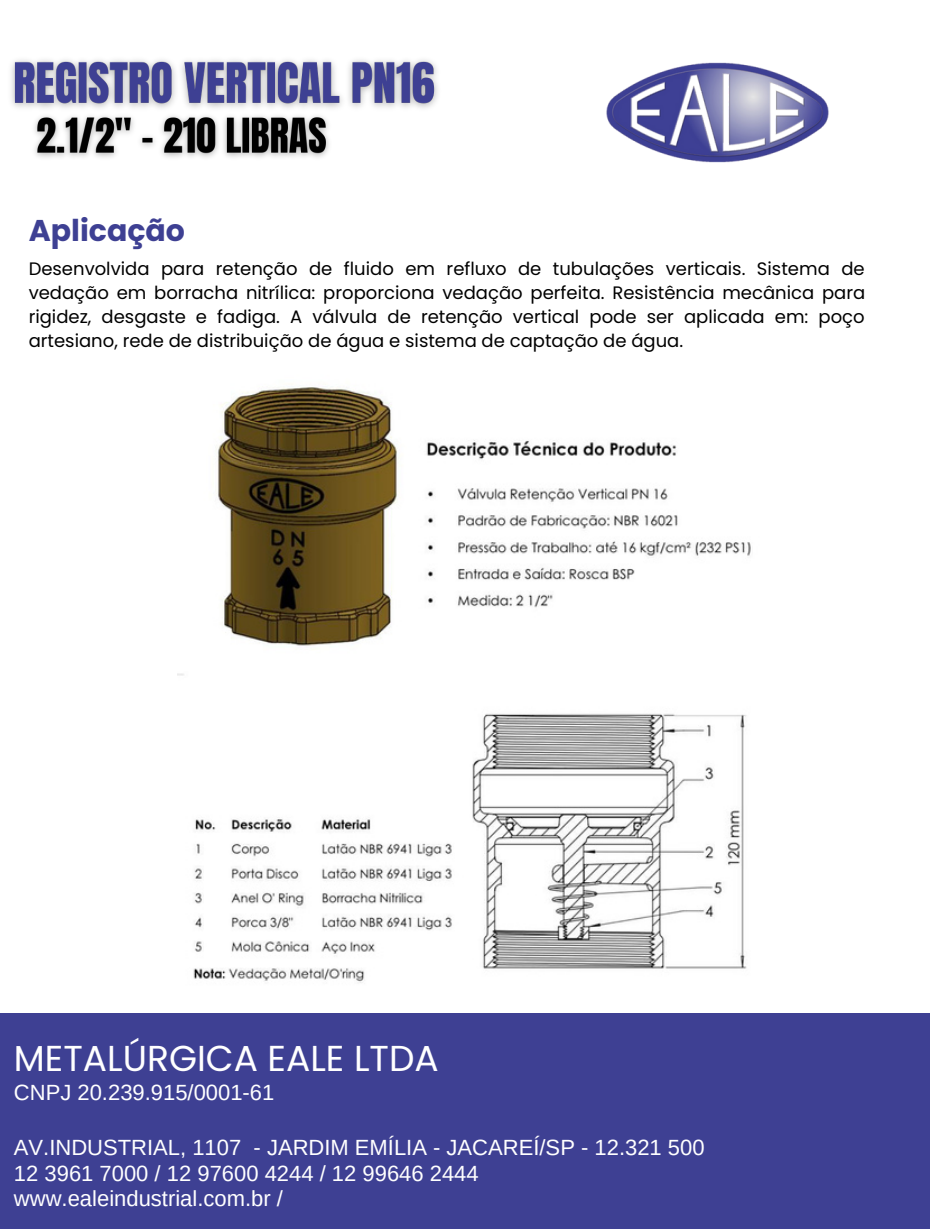
<style>
.page{position:relative;width:930px;height:1229px;background:#fff}
.page>*{position:absolute;margin:0;border:0;box-sizing:border-box;transform-origin:0 0}
.t1{font:36px "Poppins";color:#fff}
.t2{font:700 30px "Poppins";color:#3e4093}
.t3{font:22px "Arimo";color:#fff}
.t4{font:18px/24px "Poppins";color:#000;text-align:justify}
</style>
<div class="page">
<img style="left:606px;top:62px;width:223px;height:101px">
<div style="left:0;top:1012px;width:930px;height:216px;background:#3e4093"></div>
<img style="left:178px;top:387px;width:573px;height:596px">
<img style="left:11px;top:59px;width:427px;height:49px">
<img style="left:25px;top:98px;width:313px;height:60px">
<p class="t2" style="left:29px;top:209px;width:158px">Aplicação</p>
<p class="t4" style="left:29px;top:256px;width:838px">Desenvolvida para retenção de fluido em refluxo de tubulações verticais. Sistema de vedação em borracha nitrílica: proporciona vedação perfeita. Resistência mecânica para rigidez, desgaste e fadiga. A válvula de retenção vertical pode ser aplicada em: poço artesiano, rede de distribuição de água e sistema de captação de água.</p>
<p class="t1" style="left:14px;top:1033px;width:426px">METALÚRGICA EALE LTDA</p>
<p class="t3" style="left:14px;top:1079px;width:262px">CNPJ 20.239.915/0001-61</p>
<p class="t3" style="left:14px;top:1135px;width:692px">AV.INDUSTRIAL, 1107 - JARDIM EMÍLIA - JACAREÍ/SP - 12.321 500</p>
<p class="t3" style="left:14px;top:1160px;width:466px">12 3961 7000 / 12 97600 4244 / 12 99646 2444</p>
<p class="t3" style="left:14px;top:1186px;width:270px">www.ealeindustrial.com.br /</p>
</div>
